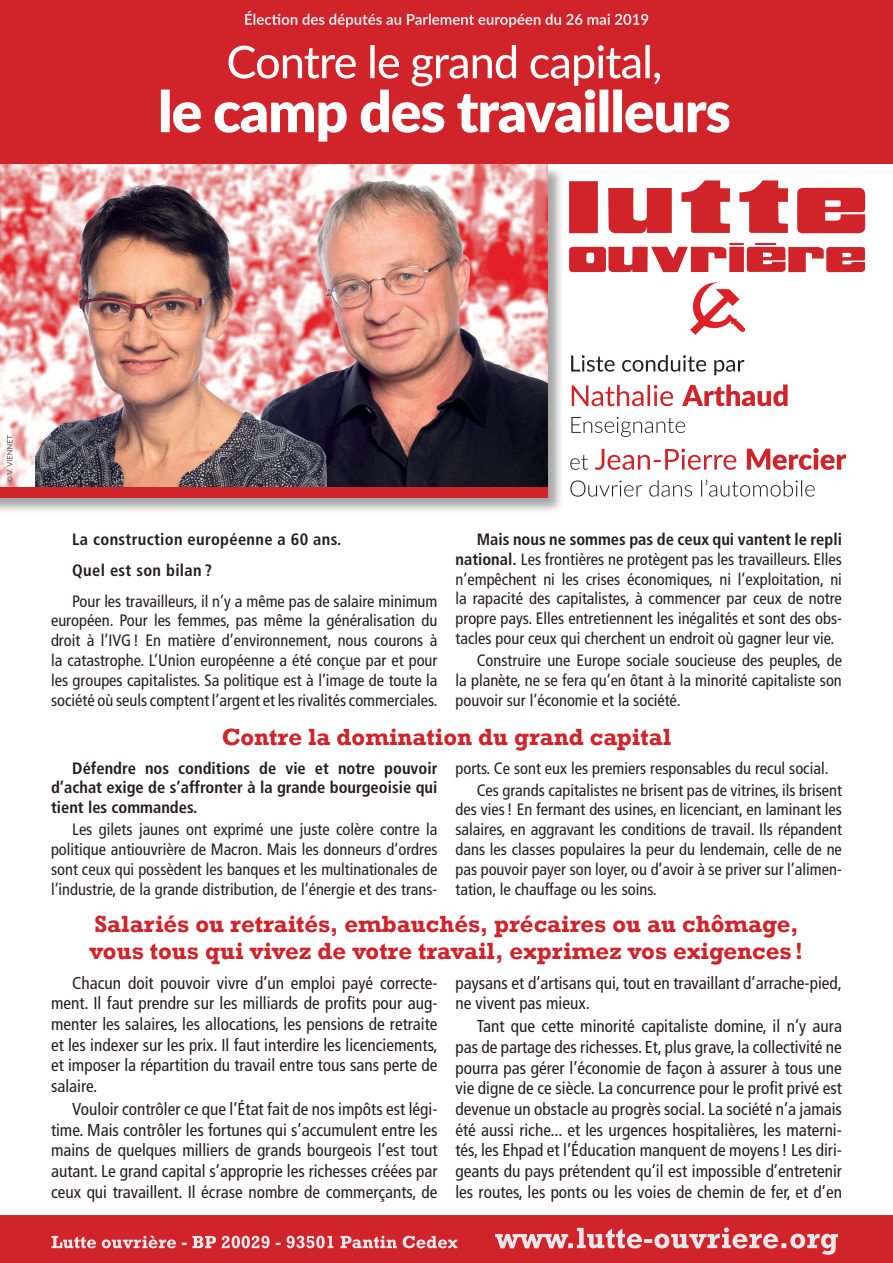
<style>
.page{position:relative;width:893px;height:1263px;background:#fff}
.page>*{position:absolute;margin:0;border:0;box-sizing:border-box;transform-origin:0 0}
.t1{font:700 24px/27px "Rockwell";color:#d1232a}
.t2{font:condensed 17.25px/20.7px "Frutiger";color:#231f20;text-align:justify}
.t3{font:condensed 16.5px/19.8px "Frutiger";color:#231f20;text-align:justify}
.t4{font:700 condensed 16.5px/19.8px "Frutiger";color:#231f20;text-align:justify}
.t5{font:700 condensed 16.5px/30.8px "Frutiger";letter-spacing:.02em;color:#231f20}
.s1{font-weight:700}
</style>
<div class="page">
<div style="left:0;top:1215px;width:893px;height:48px;background:#d1232a"></div>
<div style="left:0;top:0;width:893px;height:164px;background:#d1232a"></div>
<svg style="left:245px;top:11px;width:403px;height:16px"></svg>
<svg style="left:161px;top:45px;width:568px;height:97px"></svg>
<svg style="left:52px;top:1227px;width:786px;height:28px"></svg>
<svg style="left:570px;top:480px;width:245px;height:17px"></svg>
<svg style="left:595px;top:448px;width:251px;height:22px"></svg>
<svg style="left:570px;top:455px;width:18px;height:15px"></svg>
<svg style="left:571px;top:417px;width:114px;height:20px"></svg>
<svg style="left:572px;top:384px;width:216px;height:22px"></svg>
<svg style="left:571px;top:355px;width:173px;height:20px"></svg>
<div style="left:0;top:165px;width:564px;height:349px;background:#231f20;opacity:.4"></div>
<img style="left:0;top:164px;width:252px;height:323px">
<img style="left:252px;top:164px;width:295px;height:323px">
<img style="left:35px;top:165px;width:292px;height:322px">
<svg style="left:569px;top:180px;width:296px;height:92px"></svg>
<div style="left:0;top:487px;width:547px;height:10px;background:#d1232a"></div>
<img style="left:690px;top:283px;width:54px;height:52px">
<svg style="left:7px;top:435px;width:5px;height:47px"></svg>
<p class="t3" style="left:455px;top:529px;width:388px;text-indent:21px"><span class="s1">Mais nous ne sommes pas de ceux qui vantent le repli national.</span> Les frontières ne protègent pas les travailleurs. Elles n’empêchent ni les crises économiques, ni l’exploitation, ni la rapacité des capitalistes, à commencer par ceux de notre propre pays. Elles entretiennent les inégalités et sont des obs&shy;tacles pour ceux qui cherchent un endroit où gagner leur vie.</p>
<p class="t3" style="left:455px;top:650px;width:388px;text-indent:21px">Construire une Europe sociale soucieuse des peuples, de la planète, ne se fera qu’en ôtant à la minorité capitaliste son pouvoir sur l’économie et la société.</p>
<h1 class="t1" style="left:222px;top:724px;width:451px">Contre la domination du grand capital</h1>
<p class="t4" style="left:51px;top:758px;width:388px;text-indent:21px">Défendre nos conditions de vie et notre pouvoir d’achat exige de s’affronter à la grande bourgeoisie qui tient les commandes.</p>
<p class="t3" style="left:51px;top:820px;width:388px;text-indent:21px">Les gilets jaunes ont exprimé une juste colère contre la politique antiouvrière de Macron. Mais les donneurs d’ordres sont ceux qui possèdent les banques et les multinationales de l’industrie, de la grande distribution, de l’énergie et des trans-</p>
<p class="t5" style="left:72px;top:524px;width:271px">La construction européenne a 60 ans.<br>Quel est son bilan ?</p>
<p class="t3" style="left:51px;top:591px;width:388px;text-indent:21px">Pour les travailleurs, il n’y a même pas de salaire minimum européen. Pour les femmes, pas même la généralisation du droit à l’IVG! En matière d’environnement, nous courons à la catastrophe. L’Union européenne a été conçue par et pour les groupes capitalistes. Sa politique est à l’image de toute la société où seuls comptent l’argent et les rivalités commerciales.</p>
<p class="t3" style="left:477px;top:757px;width:367px;line-height:22px;text-indent:-21px">ports. Ce sont eux les premiers responsables du recul social.<br>Ces grands capitalistes ne brisent pas de vitrines, ils brisent</p>
<p class="t3" style="left:455px;top:800px;width:388px">des vies! En fermant des usines, en licenciant, en laminant les salaires, en aggravant les conditions de travail. Ils répandent dans les classes populaires la peur du lendemain, celle de ne pas pouvoir payer son loyer, ou d’avoir à se priver sur l’alimen&shy;tation, le chauffage ou les soins.</p>
<h1 class="t1" style="left:90px;top:911px;width:715px">Salariés ou retraités, embauchés, précaires ou au chômage, vous tous qui vivez de votre travail, exprimez vos exigences!</h1>
<p class="t2" style="left:51px;top:972px;width:388px;text-indent:21px">Chacun doit pouvoir vivre d’un emploi payé correcte&shy;ment. Il faut prendre sur les milliards de profits pour aug&shy;menter les salaires, les allocations, les pensions de retraite et les indexer sur les prix. Il faut interdire les licenciements, et imposer la répartition du travail entre tous sans perte de salaire.</p>
<p class="t2" style="left:51px;top:1099px;width:388px;text-indent:21px">Vouloir contrôler ce que l’État fait de nos impôts est légi&shy;time. Mais contrôler les fortunes qui s’accumulent entre les mains de quelques milliers de grands bourgeois l’est tout autant. Le grand capital s’approprie les richesses créées par ceux qui travaillent. Il écrase nombre de commerçants, de</p>
<p class="t2" style="left:455px;top:972px;width:388px">paysans et d’artisans qui, tout en travaillant d’arrache-pied, ne vivent pas mieux.</p>
<p class="t2" style="left:455px;top:1016px;width:388px;text-indent:21px">Tant que cette minorité capitaliste domine, il n’y aura pas de partage des richesses. Et, plus grave, la collectivité ne pourra pas gérer l’économie de façon à assurer à tous une vie digne de ce siècle. La concurrence pour le profit privé est devenue un obstacle au progrès social. La société n’a jamais été aussi riche... et les urgences hospitalières, les materni&shy;tés, les Ehpad et l’Éducation manquent de moyens! Les diri&shy;geants du pays prétendent qu’il est impossible d’entretenir les routes, les ponts ou les voies de chemin de fer, et d’en</p>
</div>
